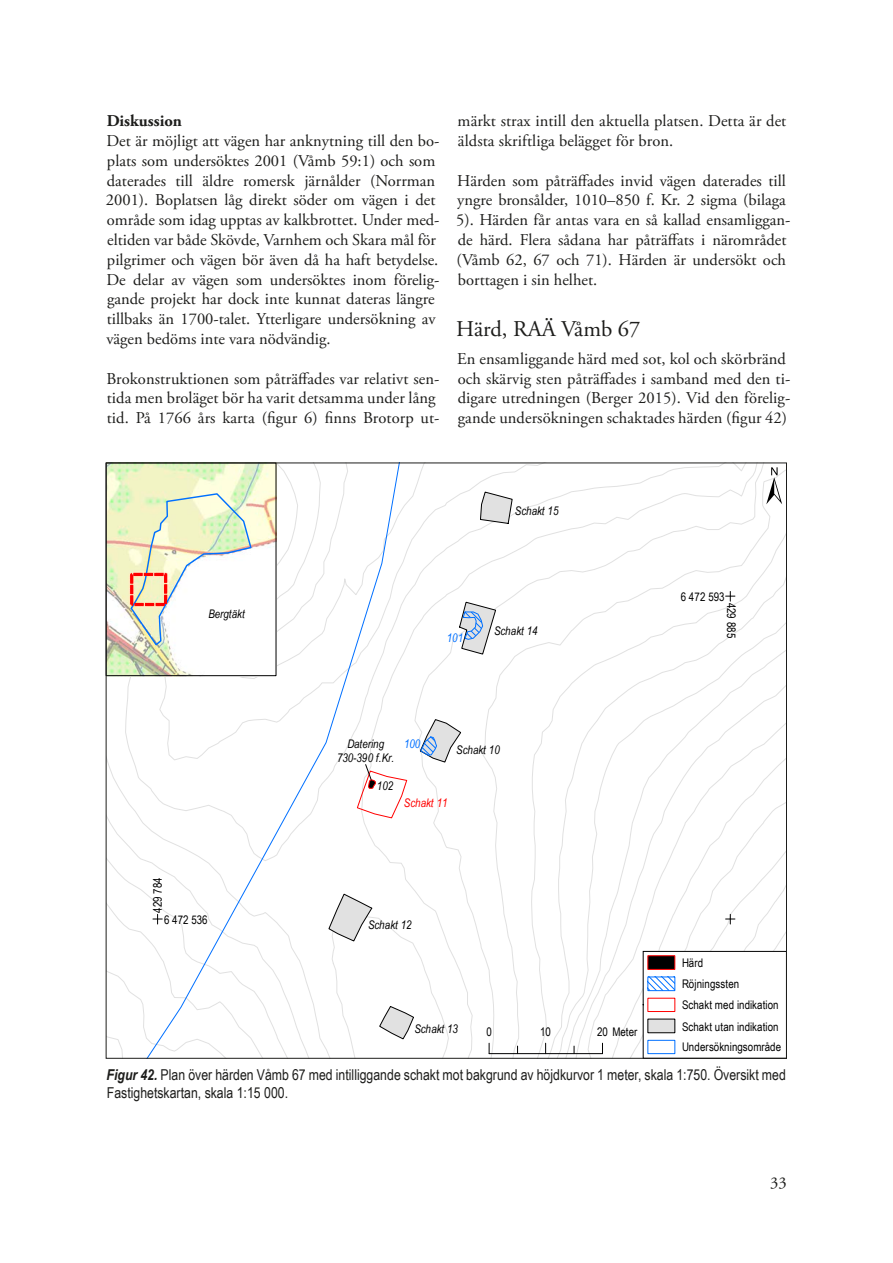
<style>
.page{position:relative;width:893px;height:1263px;background:#fff}
.page>*{position:absolute;margin:0;border:0;box-sizing:border-box;transform-origin:0 0}
.t1{font:52.5px "ESRI North";color:#000}
.t2{font:22.5px "Adobe Garamond Pro";color:#1d1d1b}
.t3{font:16.5px/19.8px "Adobe Garamond Pro";color:#1d1d1b}
.t4{font:700 16.5px "Adobe Garamond Pro";color:#1d1d1b}
.t5{font:15px/18px "Arial Narrow";color:#1d1d1b}
.t6{font:11.85px/21px "Arial Narrow";color:#000}
.t7{font:italic 11.85px/13.6px "Arial Narrow";color:#000;text-align:center}
.t8{font:italic 11.85px "Arial Narrow";color:#f00}
.t9{font:italic 11.85px "Arial Narrow";color:#0070ff}
.s1{font-weight:700;font-style:italic}
</style>
<div class="page">
<svg style="left:126px;top:465px;width:659px;height:591px"></svg>
<svg style="left:328px;top:893px;width:121px;height:163px"></svg>
<svg style="left:480px;top:491px;width:33px;height:33px"></svg>
<svg style="left:419px;top:719px;width:43px;height:44px"></svg>
<svg style="left:459px;top:601px;width:37px;height:54px"></svg>
<svg style="left:153px;top:914px;width:9px;height:10px"></svg>
<svg style="left:726px;top:591px;width:9px;height:10px"></svg>
<svg style="left:635px;top:803px;width:150px;height:253px"></svg>
<hr style="left:489px;top:1053px;width:113px;height:1px;background:#000">
<img style="left:108px;top:647px;width:166px;height:27px">
<svg style="left:108px;top:465px;width:240px;height:182px"></svg>
<div style="left:106px;top:463px;width:170px;height:213px;border:1px solid #000"></div>
<svg style="left:356px;top:764px;width:52px;height:55px"></svg>
<p class="t4" style="left:107px;top:111px;width:77px">Diskussion</p>
<p class="t3" style="left:106px;top:131px;width:335px">Det är möjligt att vägen har anknytning till den bo&shy;plats som undersöktes 2001 (Våmb 59:1) och som daterades till äldre romersk järnålder (Norrman 2001). Boplatsen låg direkt söder om vägen i det område som idag upptas av kalkbrottet. Under med&shy;eltiden var både Skövde, Varnhem och Skara mål för pilgrimer och vägen bör även då ha haft betydelse.<br>De delar av vägen som undersöktes inom förelig&shy;gande projekt har dock inte kunnat dateras längre tillbaks än 1700-talet. Ytterligare undersökning av vägen bedöms inte vara nödvändig.</p>
<p class="t3" style="left:106px;top:369px;width:335px">Brokonstruktionen som påträffades var relativt sen&shy;tida men broläget bör ha varit detsamma under lång tid. På 1766 års karta (figur 6) finns Brotorp ut-</p>
<p class="t3" style="left:458px;top:112px;width:330px">märkt strax intill den aktuella platsen. Detta är det äldsta skriftliga belägget för bron.</p>
<p class="t3" style="left:456px;top:171px;width:336px">Härden som påträffades invid vägen daterades till yngre bronsålder, 1010–850 f. Kr. 2 sigma (bilaga 5). Härden får antas vara en så kallad ensamliggan&shy;de härd. Flera sådana har påträffats i närområdet (Våmb 62, 67 och 71). Härden är undersökt och borttagen i sin helhet.</p>
<h2 class="t2" style="left:456px;top:315px;width:186px">Härd, RAÄ Våmb 67</h2>
<p class="t3" style="left:457px;top:349px;width:335px">En ensamliggande härd med sot, kol och skörbränd och skärvig sten påträffades i samband med den ti&shy;digare utredningen (Berger 2015). Vid den förelig&shy;gande undersökningen schaktades härden (figur 42)</p>
<p class="t7" style="left:515px;top:504px;width:45px">Schakt 15</p>
<h1 class="t1" style="left:766px;top:455px;width:17px">±</h1>
<p class="t7" style="left:208px;top:606px;width:38px">Bergtäkt</p>
<p class="t9" style="left:447px;top:629px;width:18px">101</p>
<p class="t7" style="left:494px;top:624px;width:45px">Schakt 14</p>
<p class="t6" style="left:681px;top:586px;width:45px">6 472 593</p>
<p class="t6" style="left:742px;top:603px;width:37px;rotate:90deg">429 885</p>
<p class="t7" style="left:337px;top:737px;width:59px">Datering<br>730-390 f.Kr.</p>
<p class="t7" style="left:377px;top:778px;width:18px">102</p>
<p class="t9" style="left:404px;top:736px;width:18px">100</p>
<p class="t7" style="left:456px;top:743px;width:45px">Schakt 10</p>
<p class="t6" style="left:147px;top:913px;width:37px;rotate:-90deg">429 784</p>
<p class="t6" style="left:164px;top:909px;width:45px">6 472 536</p>
<p class="t8" style="left:404px;top:795px;width:45px">Schakt 11</p>
<p class="t7" style="left:368px;top:917px;width:45px">Schakt 12</p>
<p class="t7" style="left:414px;top:1021px;width:45px">Schakt 13</p>
<p class="t6" style="left:486px;top:1021px;width:7px">0</p>
<p class="t6" style="left:540px;top:1021px;width:12px">10</p>
<p class="t6" style="left:597px;top:1021px;width:42px">20 Meter</p>
<p class="t6" style="left:682px;top:952px;width:101px">Härd<br>Röjningssten<br>Schakt med indikation<br>Schakt utan indikation<br>Undersökningsområde</p>
<p class="t5" style="left:107px;top:1065px;width:681px"><span class="s1">Figur 42.</span> Plan över härden Våmb 67 med intilliggande schakt mot bakgrund av höjdkurvor 1 meter, skala 1:750. Översikt med<br>Fastighetskartan, skala 1:15 000.</p>
<p class="t3" style="left:770px;top:1173px;width:18px">33</p>
</div>
